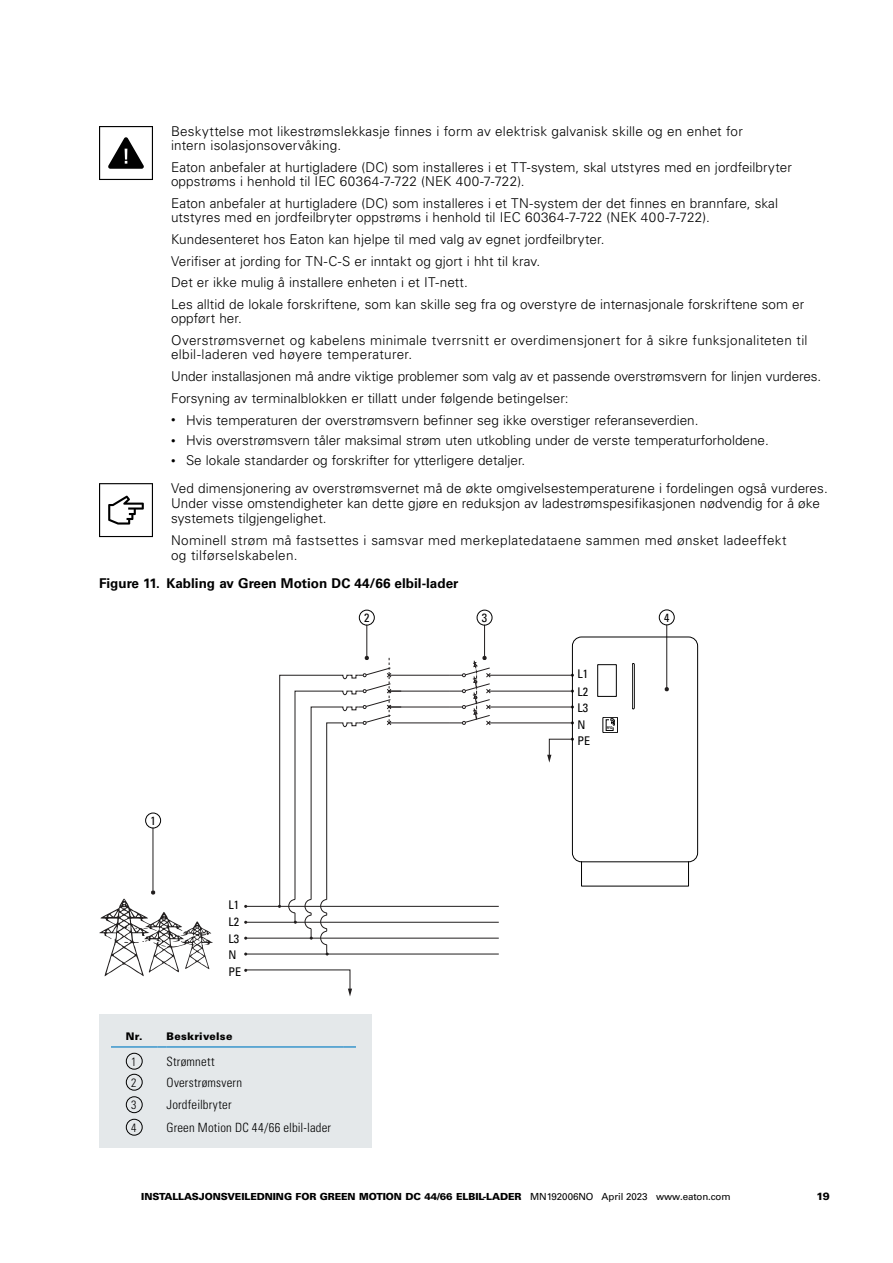
<style>
.page{position:relative;width:893px;height:1263px;background:#fff}
.page>*{position:absolute;margin:0;border:0;box-sizing:border-box;transform-origin:0 0}
.t1{font:300 13.5px/21.8px "Univers LT Std";letter-spacing:.005em;color:#000}
.t2{font:300 13.5px/15px "Univers LT Std";letter-spacing:.025em;color:#000}
.t3{font:700 13.5px "Univers LT Std";color:#000}
.t4{font:300 condensed 12.75px "Univers LT Std";letter-spacing:.015em;color:#000}
.t5{font:condensed 12px/16.6px "EATON Univers";color:#000}
.t6{font:300 condensed 12px "Univers LT Std";color:#000}
.t7{font:900 10.5px "Univers LT Std";letter-spacing:.025em;color:#000}
.t8{font:900 9.75px "Univers LT Std";letter-spacing:-.01em;color:#000}
.t9{font:700 3.6px "Arial";color:#010101;scale:.69 1}
.s1{font-size:9px}
.s2{font-weight:400}
</style>
<div class="page">
<svg style="left:99px;top:483px;width:54px;height:54px"></svg>
<svg style="left:99px;top:126px;width:54px;height:54px"></svg>
<div style="left:99px;top:1014px;width:273px;height:134px;background:#e4e8ea"></div>
<hr style="left:111px;top:1046px;width:47px;height:1px;background:#007ac2">
<hr style="left:166px;top:1046px;width:178px;height:1px;background:#007ac2">
<svg style="left:344px;top:1046px;width:12px;height:1px"></svg>
<div style="left:126px;top:1053px;width:17px;height:16px;border:1px solid #000;border-radius:50%"></div>
<div style="left:126px;top:1074px;width:17px;height:16px;border:1px solid #000;border-radius:50%"></div>
<div style="left:126px;top:1096px;width:17px;height:17px;border:1px solid #000;border-radius:50%"></div>
<div style="left:126px;top:1119px;width:17px;height:16px;border:1px solid #000;border-radius:50%"></div>
<svg style="left:99px;top:890px;width:114px;height:87px"></svg>
<svg style="left:547px;top:738px;width:25px;height:25px"></svg>
<hr style="left:246px;top:906px;width:253px;height:1px;background:#211e1e">
<hr style="left:246px;top:922px;width:253px;height:1px;background:#211e1e">
<hr style="left:246px;top:938px;width:253px;height:1px;background:#211e1e">
<hr style="left:246px;top:954px;width:253px;height:1px;background:#211e1e">
<svg style="left:244px;top:969px;width:108px;height:27px"></svg>
<svg style="left:278px;top:656px;width:124px;height:299px"></svg>
<hr style="left:153px;top:828px;width:1px;height:62px;background:#211e1e">
<hr style="left:367px;top:625px;width:1px;height:33px;background:#211e1e">
<svg style="left:664px;top:687px;width:5px;height:4px"></svg>
<hr style="left:666px;top:625px;width:1px;height:65px;background:#211e1e">
<div style="left:572px;top:636px;width:126px;height:226px;border:1px solid #010101;border-radius:9px"></div>
<div style="left:597px;top:664px;width:20px;height:33px;border:1px solid #010101"></div>
<div style="left:632px;top:663px;width:2px;height:46px;border:1px solid #010101"></div>
<div style="left:603px;top:717px;width:15px;height:16px;border:1px solid #010101"></div>
<svg style="left:606px;top:718px;width:9px;height:13px"></svg>
<div style="left:581px;top:861px;width:108px;height:25px;background:#fff"></div>
<hr style="left:389px;top:675px;width:61px;height:1px;background:#231f20">
<hr style="left:389px;top:691px;width:61px;height:1px;background:#231f20">
<hr style="left:389px;top:707px;width:61px;height:1px;background:#231f20">
<hr style="left:389px;top:723px;width:61px;height:1px;background:#231f20">
<hr style="left:488px;top:723px;width:83px;height:1px;background:#231f20">
<hr style="left:488px;top:707px;width:83px;height:1px;background:#231f20">
<hr style="left:488px;top:691px;width:83px;height:1px;background:#231f20">
<hr style="left:488px;top:675px;width:83px;height:1px;background:#231f20">
<svg style="left:450px;top:656px;width:41px;height:69px"></svg>
<hr style="left:484px;top:625px;width:1px;height:33px;background:#211e1e">
<div style="left:145px;top:813px;width:16px;height:15px;border:1px solid #000;border-radius:50%"></div>
<div style="left:359px;top:610px;width:16px;height:15px;border:1px solid #000;border-radius:50%"></div>
<div style="left:477px;top:610px;width:15px;height:15px;border:1px solid #000;border-radius:50%"></div>
<div style="left:659px;top:610px;width:15px;height:15px;border:1px solid #000;border-radius:50%"></div>
<hr style="left:581px;top:861px;width:107px;height:1px;background:#010101">
<p class="t1" style="left:171px;top:124px;width:573px;line-height:14.2px">Beskyttelse mot likestrømslekkasje finnes i form av elektrisk galvanisk skille og en enhet for intern isolasjonsovervåking.</p>
<p class="t1" style="left:171px;top:160px;width:622px;line-height:14.2px">Eaton anbefaler at hurtigladere (DC) som installeres i et TT-system, skal utstyres med en jordfeilbryter oppstrøms i henhold til IEC 60364-7-722 (NEK 400-7-722).</p>
<p class="t1" style="left:171px;top:196px;width:609px;line-height:14.2px">Eaton anbefaler at hurtigladere (DC) som installeres i et TN-system der det finnes en brannfare, skal utstyres med en jordfeilbryter oppstrøms i henhold til IEC 60364-7-722 (NEK 400-7-722).</p>
<p class="t1" style="left:171px;top:228px;width:635px">Kundesenteret hos Eaton kan hjelpe til med valg av egnet jordfeilbryter.<br>Verifiser at jording for TN-C-S er inntakt og gjort i hht til krav.<br>Det er ikke mulig å installere enheten i et IT-nett.<br>Les alltid de lokale forskriftene, som kan skille seg fra og overstyre de internasjonale forskriftene som er</p>
<p class="t1" style="left:171px;top:308px;width:638px">oppført her.<br>Overstrømsvernet og kabelens minimale tverrsnitt er overdimensjonert for å sikre funksjonaliteten til</p>
<p class="t1" style="left:171px;top:344px;width:652px">elbil-laderen ved høyere temperaturer.<br>Under installasjonen må andre viktige problemer som valg av et passende overstrømsvern for linjen vurderes.<br>Forsyning av terminalblokken er tillatt under følgende betingelser:</p>
<p class="t1" style="left:171px;top:409px;width:529px"><span class="s1">•</span> Hvis temperaturen der overstrømsvern befinner seg ikke overstiger referanseverdien.</p>
<p class="t1" style="left:171px;top:429px;width:599px"><span class="s1">•</span> Hvis overstrømsvern tåler maksimal strøm uten utkobling under de verste temperaturforholdene.</p>
<p class="t1" style="left:171px;top:449px;width:356px"><span class="s1">•</span> Se lokale standarder og forskrifter for ytterligere detaljer.</p>
<p class="t1" style="left:171px;top:481px;width:658px;line-height:15px">Ved dimensjonering av overstrømsvernet må de økte omgivelsestemperaturene i fordelingen også vurderes.<br>Under visse omstendigheter kan dette gjøre en reduksjon av ladestrømspesifikasjonen nødvendig for å øke systemets tilgjengelighet.</p>
<p class="t2" style="left:171px;top:533px;width:617px">Nominell strøm må fastsettes i samsvar med merkeplatedataene sammen med ønsket ladeeffekt og tilførselskabelen.</p>
<p class="t3" style="left:99px;top:575px;width:361px">Figure 11. Kabling av Green Motion DC 44/66 elbil-lader</p>
<p class="t5" style="left:364px;top:609px;width:7px">2</p>
<p class="t5" style="left:482px;top:609px;width:7px">3</p>
<p class="t5" style="left:664px;top:609px;width:7px">4</p>
<p class="t5" style="left:150px;top:812px;width:7px">1</p>
<p class="t5" style="left:229px;top:897px;width:14px">L1<br>L2<br>L3<br>N<br>PE</p>
<p class="t7" style="left:126px;top:1029px;width:108px">Nr. Beskrivelse</p>
<p class="t6" style="left:131px;top:1054px;width:7px">1</p>
<p class="t4" style="left:166px;top:1054px;width:50px">Strømnett</p>
<p class="t6" style="left:131px;top:1075px;width:7px">2</p>
<p class="t4" style="left:166px;top:1075px;width:77px">Overstrømsvern</p>
<p class="t6" style="left:131px;top:1097px;width:7px">3</p>
<p class="t4" style="left:166px;top:1097px;width:67px">Jordfeilbryter</p>
<p class="t6" style="left:131px;top:1120px;width:7px">4</p>
<p class="t4" style="left:166px;top:1120px;width:166px">Green Motion DC 44/66 elbil-lader</p>
<p class="t5" style="left:577px;top:666px;width:14px">L1<br>L2<br>L3<br>N<br>PE</p>
<p class="t9" style="left:607px;top:725px;width:10px">RFID</p>
<p class="t8" style="left:141px;top:1190px;width:591px">INSTALLASJONSVEILEDNING FOR GREEN MOTION DC 44/66 ELBIL-LADER <span class="s2">MN192006NO April 2023 www.eaton.com</span></p>
<p class="t7" style="left:816px;top:1189px;width:15px">19</p>
</div>
